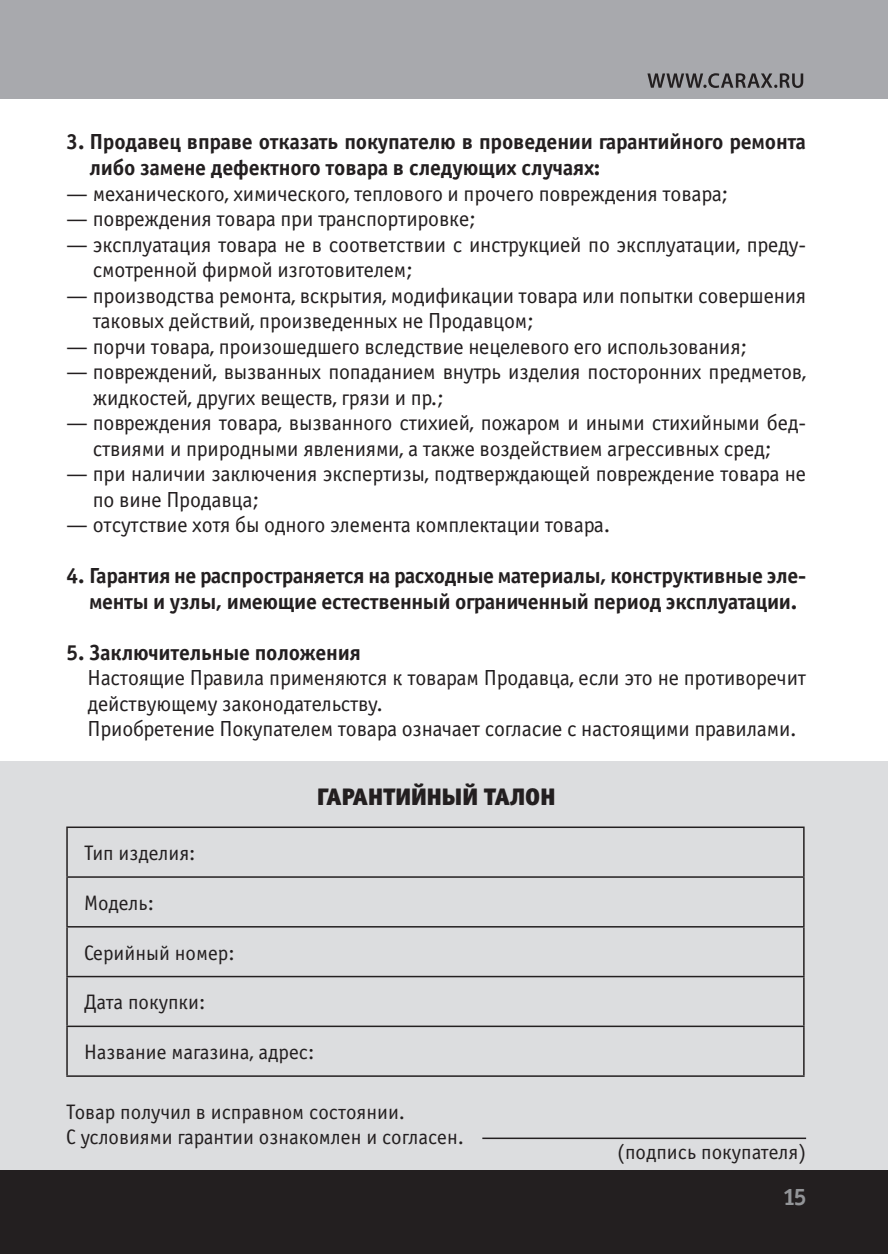
<style>
.page{position:relative;width:888px;height:1254px;background:#fff}
.page>*{position:absolute;margin:0;border:0;box-sizing:border-box;transform-origin:0 0}
.t1{font:24px "Officina Sans Black C";color:#231f20}
.t2{font:24px "Officina Sans Bold C";color:#939598}
.t3{font:21.9px/25.5px "Officina Sans Book C";letter-spacing:-.01em;color:#231f20}
.t4{font:21.9px/25.5px "Officina Sans Bold C";letter-spacing:-.015em;color:#231f20}
.t5{font:21px/25.5px "Officina Sans Book C";color:#231f20}
</style>
<div class="page">
<div style="left:0;top:1170px;width:888px;height:84px;background:#231f20"></div>
<div style="left:0;top:0;width:888px;height:98px;background:#a8a9ad"></div>
<svg style="left:647px;top:73px;width:156px;height:15px"></svg>
<div style="left:0;top:762px;width:888px;height:408px;background:#dcdddf"></div>
<hr style="left:66px;top:827px;width:739px;height:1px;background:#231f20">
<hr style="left:66px;top:828px;width:2px;height:48px;background:#231f20">
<hr style="left:803px;top:828px;width:2px;height:48px;background:#231f20">
<hr style="left:66px;top:876px;width:739px;height:2px;background:#231f20">
<hr style="left:66px;top:878px;width:2px;height:48px;background:#231f20">
<hr style="left:803px;top:878px;width:2px;height:48px;background:#231f20">
<hr style="left:66px;top:926px;width:739px;height:2px;background:#231f20">
<hr style="left:66px;top:928px;width:2px;height:48px;background:#231f20">
<hr style="left:803px;top:928px;width:2px;height:48px;background:#231f20">
<hr style="left:66px;top:976px;width:739px;height:1px;background:#231f20">
<hr style="left:66px;top:977px;width:2px;height:49px;background:#231f20">
<hr style="left:803px;top:977px;width:2px;height:49px;background:#231f20">
<hr style="left:66px;top:1026px;width:739px;height:1px;background:#231f20">
<hr style="left:66px;top:1027px;width:2px;height:48px;background:#231f20">
<hr style="left:803px;top:1027px;width:2px;height:48px;background:#231f20">
<hr style="left:66px;top:1075px;width:739px;height:2px;background:#231f20">
<hr style="left:482px;top:1138px;width:324px;height:1px;background:#231f20">
<p class="t4" style="left:89px;top:130px;width:718px;text-indent:-23px">3. Продавец вправе отказать покупателю в проведении гарантийного ремонта либо замене дефектного товара в следующих случаях:</p>
<p class="t3" style="left:66px;top:182px;width:664px">— механического, химического, теплового и прочего повреждения товара;</p>
<p class="t3" style="left:66px;top:208px;width:411px">— повреждения товара при транспортировке;</p>
<p class="t3" style="left:93px;top:233px;width:715px;text-indent:-27px">— эксплуатация товара не в соответствии с инструкцией по эксплуатации, преду&shy;смотренной фирмой изготовителем;</p>
<p class="t3" style="left:93px;top:284px;width:715px;text-indent:-27px">— производства ремонта, вскрытия, модификации товара или попытки совершения таковых действий, произведенных не Продавцом;</p>
<p class="t3" style="left:66px;top:335px;width:683px">— порчи товара, произошедшего вследствие нецелевого его использования;</p>
<p class="t3" style="left:93px;top:361px;width:715px;text-indent:-27px">— повреждений, вызванных попаданием внутрь изделия посторонних предметов, жидкостей, других веществ, грязи и пр.;</p>
<p class="t3" style="left:66px;top:412px;width:741px;text-align:center">— повреждения товара, вызванного стихией, пожаром и иными стихийными бед&shy;ствиями и при родными явлениями, а также воздействием агрессивных сред;</p>
<p class="t3" style="left:93px;top:463px;width:715px;text-indent:-27px">— при наличии заключения экспертизы, подтверждающей повреждение товара не по вине Про давца;</p>
<p class="t3" style="left:66px;top:514px;width:546px">— отсутствие хотя бы одного элемента комплектации товара.</p>
<p class="t4" style="left:89px;top:563px;width:719px;text-indent:-23px">4. Гарантия не распространяется на расходные материалы, конструктивные эле&shy;менты и узлы, имеющие естественный ограниченный период эксплуатации.</p>
<p class="t4" style="left:66px;top:640px;width:296px">5. Заключительные положения</p>
<p class="t3" style="left:88px;top:667px;width:720px">Настоящие Правила применяются к товарам Продавца, если это не противоречит действующему законодательству.<br>Приобретение Покупателем товара означает согласие с настоящими правилами.</p>
<p class="t1" style="left:317px;top:782px;width:240px">ГАРАНТИЙНЫЙ ТАЛОН</p>
<p class="t5" style="left:84px;top:842px;width:113px">Тип изделия:</p>
<p class="t5" style="left:84px;top:892px;width:71px">Модель:</p>
<p class="t5" style="left:84px;top:942px;width:152px">Серийный номер:</p>
<p class="t5" style="left:84px;top:991px;width:123px">Дата покупки:</p>
<p class="t5" style="left:84px;top:1041px;width:232px">Название магазина, адрес:</p>
<p class="t5" style="left:66px;top:1101px;width:399px">Товар получил в исправном состоянии.<br>С условиями гарантии ознакомлен и согласен.</p>
<p class="t5" style="left:617px;top:1141px;width:190px">(подпись покупателя)</p>
<p class="t2" style="left:782px;top:1183px;width:26px">15</p>
</div>
